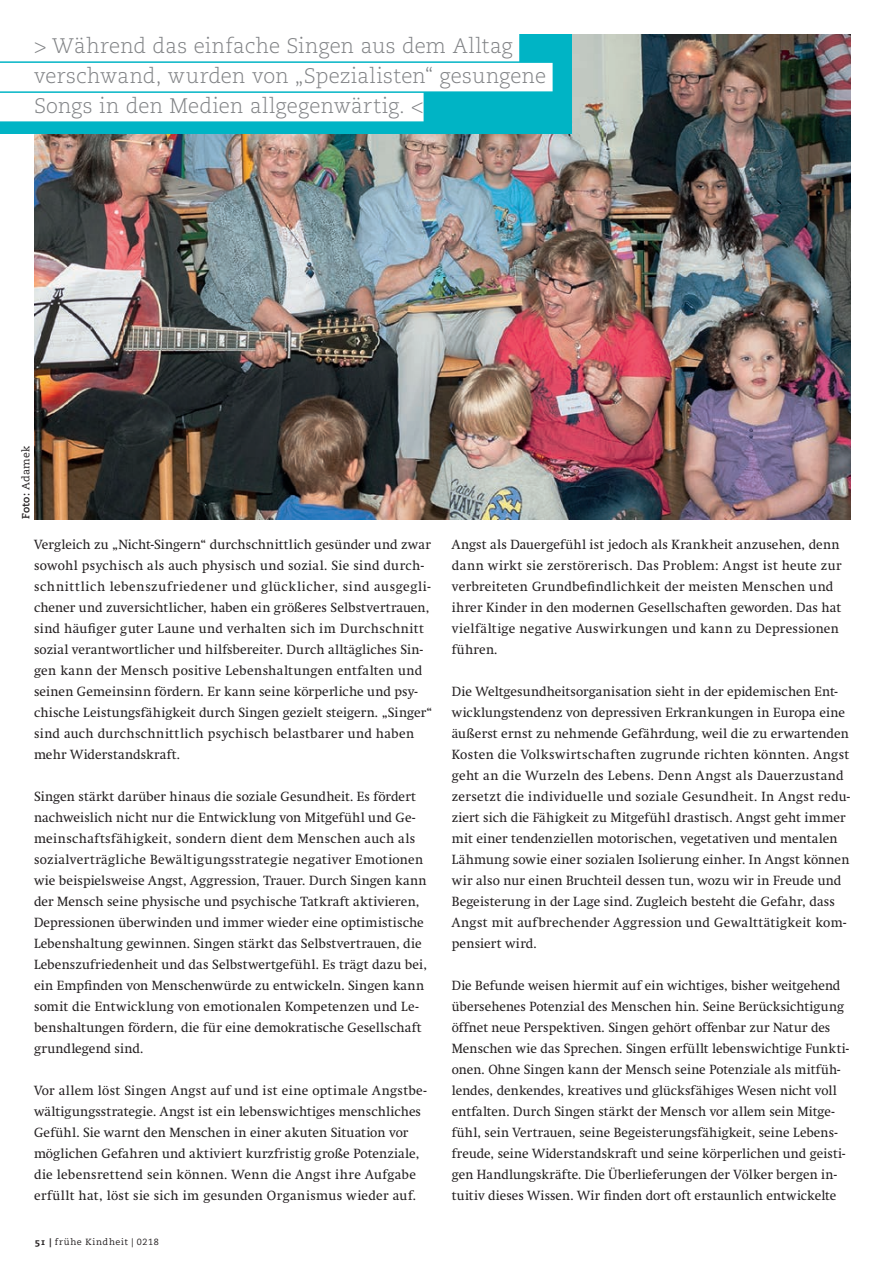
<style>
.page{position:relative;width:893px;height:1263px;background:#fff}
.page>*{position:absolute;margin:0;border:0;box-sizing:border-box;transform-origin:0 0}
.t1{font:300 21px/30px "Caecilia";letter-spacing:.01em;color:#808285}
.t2{font:13.2px/21px "Nu Swift";letter-spacing:.015em;color:#231f20}
.t3{font:10.5px "Caecilia";letter-spacing:.015em;color:#231f20}
.t4{font:9px "Caecilia";letter-spacing:.075em;color:#231f20}
.s1{font-family:"Caecilia CE";font-weight:700}
.s2{font-family:"Caecilia Heavy Os F"}
</style>
<div class="page">
<img style="left:34px;top:34px;width:816px;height:486px">
<svg style="left:0;top:34px;width:572px;height:99px;fill:#00b4c5"></svg>
<div style="left:0;top:33px;width:519px;height:28px;background:#fff"></div>
<div style="left:0;top:63px;width:553px;height:28px;background:#fff"></div>
<div style="left:0;top:93px;width:424px;height:28px;background:#fff"></div>
<h1 class="t1" style="left:34px;top:31px;width:514px">&gt; Während das einfache Singen aus dem Alltag verschwand, wurden von „Spezialisten“ gesungene<br>Songs in den Medien allgegenwärtig. &lt;</h1>
<p class="t3" style="left:20px;top:519px;width:74px;rotate:-90deg"><span class="s1">Foto:</span> Adamek</p>
<p class="t2" style="left:34px;top:534px;width:400px">Vergleich zu „Nicht-Singern“ durchschnittlich gesünder und zwar sowohl psychisch als auch physisch und sozial. Sie sind durch&shy;schnittlich lebenszufriedener und glücklicher, sind ausgegli&shy;chener und zuversichtlicher, haben ein größeres Selbstvertrauen, sind häufiger guter Laune und verhalten sich im Durchschnitt sozial verantwortlicher und hilfsbereiter. Durch alltägliches Sin&shy;gen kann der Mensch positive Lebenshaltungen entfalten und seinen Gemeinsinn fördern. Er kann seine körperliche und psy&shy;chische Leistungsfähigkeit durch Singen gezielt steigern. „Singer“ sind auch durchschnittlich psychisch belastbarer und haben mehr Widerstandskraft.</p>
<p class="t2" style="left:34px;top:786px;width:394px">Singen stärkt darüber hinaus die soziale Gesundheit. Es fördert nachweislich nicht nur die Entwicklung von Mitgefühl und Ge&shy;meinschaftsfähigkeit, sondern dient dem Menschen auch als sozialverträgliche Bewältigungsstrategie negativer Emotionen wie beispielsweise Angst, Aggression, Trauer. Durch Singen kann der Mensch seine physische und psychische Tatkraft aktivieren, Depressionen überwinden und immer wieder eine optimistische Lebenshaltung gewinnen. Singen stärkt das Selbstvertrauen, die Lebenszufriedenheit und das Selbstwertgefühl. Es trägt dazu bei, ein Empfinden von Menschenwürde zu entwickeln. Singen kann somit die Entwicklung von emotionalen Kompetenzen und Le&shy;benshaltungen fördern, die für eine demokratische Gesellschaft grundlegend sind.</p>
<p class="t2" style="left:34px;top:1080px;width:394px">Vor allem löst Singen Angst auf und ist eine optimale Angstbe&shy;wältigungsstrategie. Angst ist ein lebenswichtiges menschliches Gefühl. Sie warnt den Menschen in einer akuten Situation vor möglichen Gefahren und aktiviert kurzfristig große Potenziale, die lebensrettend sein können. Wenn die Angst ihre Aufgabe erfüllt hat, löst sie sich im gesunden Organismus wieder auf.</p>
<p class="t4" style="left:35px;top:1236px;width:125px"><span class="s2">51 |</span> frühe Kindheit | 0218</p>
<p class="t2" style="left:452px;top:534px;width:391px">Angst als Dauergefühl ist jedoch als Krankheit anzusehen, denn dann wirkt sie zerstörerisch. Das Problem: Angst ist heute zur verbreiteten Grundbefindlichkeit der meisten Menschen und ihrer Kinder in den modernen Gesellschaften geworden. Das hat vielfältige negative Auswirkungen und kann zu Depressionen führen.</p>
<p class="t2" style="left:452px;top:681px;width:400px">Die Weltgesundheitsorganisation sieht in der epidemischen Ent&shy;wicklungstendenz von depressiven Erkrankungen in Europa eine äußerst ernst zu nehmende Gefährdung, weil die zu erwartenden Kosten die Volkswirtschaften zugrunde richten könnten. Angst geht an die Wurzeln des Lebens. Denn Angst als Dauerzustand zersetzt die individuelle und soziale Gesundheit. In Angst redu&shy;ziert sich die Fähigkeit zu Mitgefühl drastisch. Angst geht immer mit einer tendenziellen motorischen, vegetativen und mentalen Lähmung sowie einer sozialen Isolierung einher. In Angst können wir also nur einen Bruchteil dessen tun, wozu wir in Freude und Begeisterung in der Lage sind. Zugleich besteht die Gefahr, dass Angst mit aufbrechender Aggression und Gewalttätigkeit kom&shy;pensiert wird.</p>
<p class="t2" style="left:452px;top:975px;width:399px">Die Befunde weisen hiermit auf ein wichtiges, bisher weitgehend übersehenes Potenzial des Menschen hin. Seine Berücksichtigung öffnet neue Perspektiven. Singen gehört offenbar zur Natur des Menschen wie das Sprechen. Singen erfüllt lebenswichtige Funkti&shy;onen. Ohne Singen kann der Mensch seine Potenziale als mitfüh&shy;lendes, denkendes, kreatives und glücksfähiges Wesen nicht voll entfalten. Durch Singen stärkt der Mensch vor allem sein Mitge&shy;fühl, sein Vertrauen, seine Begeisterungsfähigkeit, seine Lebens&shy;freude, seine Widerstandskraft und seine körperlichen und geisti&shy;gen Handlungskräfte. Die Überlieferungen der Völker bergen in&shy;tuitiv dieses Wissen. Wir finden dort oft erstaunlich entwickelte</p>
</div>
